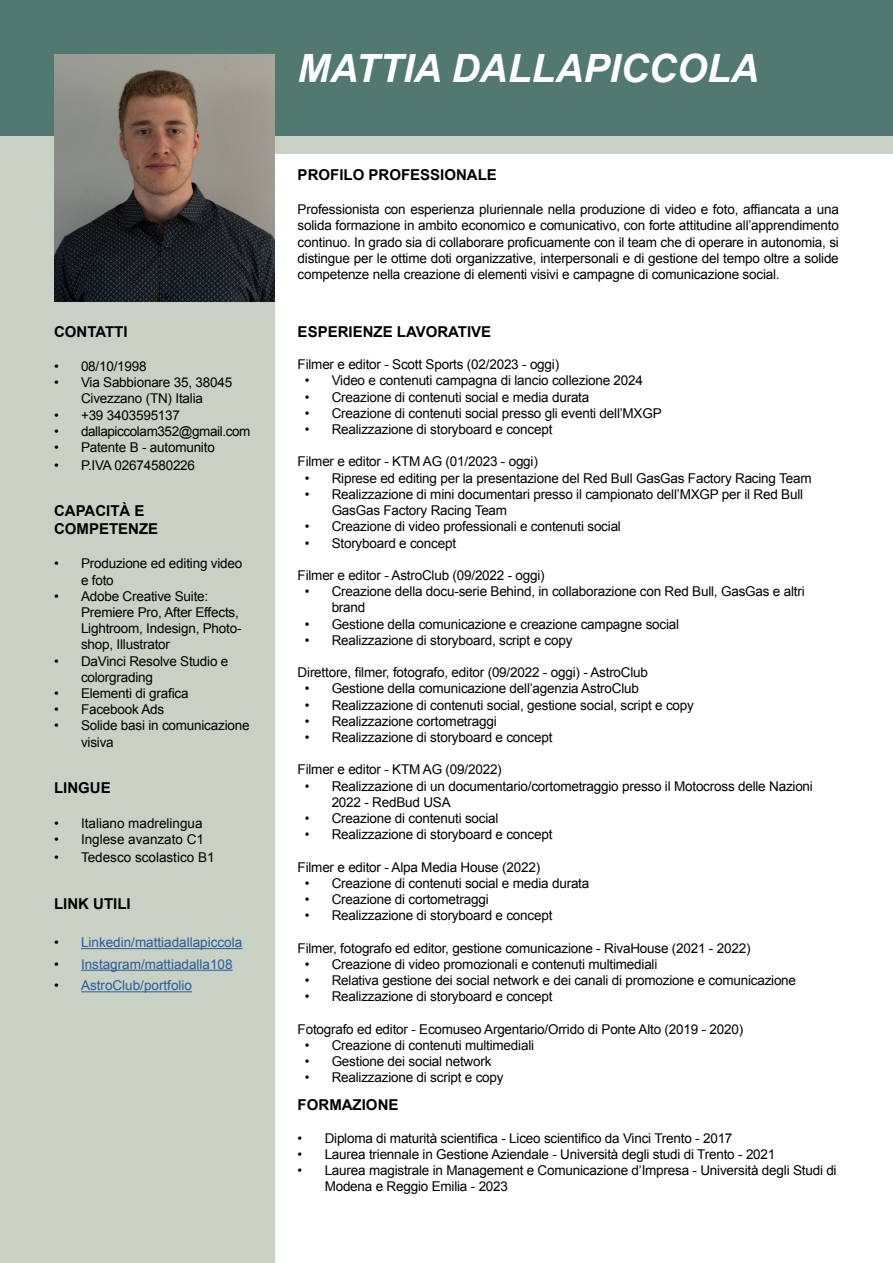
<style>
.page{position:relative;width:893px;height:1263px;background:#fff}
.page>*{position:absolute;margin:0;border:0;box-sizing:border-box;transform-origin:0 0}
.t1{font:italic 700 39px "Arial";color:#fff}
.t2{font:700 15px/18px "Arial";color:#000}
.t3{font:13.5px/16.2px "Arial";letter-spacing:-.015em;color:#000}
.t4{font:13.5px "Arial";color:#275b9b}
.s1{color:#000}
</style>
<div class="page">
<div style="left:0;top:0;width:893px;height:136px;background:#51796f"></div>
<div style="left:0;top:136px;width:893px;height:18px;background:#c9d1c4"></div>
<div style="left:0;top:136px;width:274px;height:1127px;background:#c9d1c4"></div>
<img style="left:54px;top:54px;width:220px;height:248px">
<hr style="left:81px;top:948px;width:161px;height:1px;background:#275b9b">
<hr style="left:81px;top:970px;width:152px;height:1px;background:#275b9b">
<hr style="left:81px;top:991px;width:111px;height:1px;background:#275b9b">
<p class="t2" style="left:54px;top:323px;width:75px">CONTATTI</p>
<p class="t3" style="left:54px;top:358px;width:94px">• 08/10/1998</p>
<p class="t3" style="left:54px;top:375px;width:180px;text-align:center">• Via Sabbionare 35, 38045<br>Civezzano (TN) Italia</p>
<p class="t3" style="left:54px;top:407px;width:128px">• +39 3403595137</p>
<p class="t3" style="left:54px;top:423px;width:198px">• dallapiccolam352@gmail.com</p>
<p class="t3" style="left:54px;top:439px;width:162px">• Patente B - automunito</p>
<p class="t3" style="left:54px;top:457px;width:143px">• P.IVA 02674580226</p>
<p class="t2" style="left:54px;top:502px;width:106px">CAPACITÀ E<br>COMPETENZE</p>
<p class="t3" style="left:81px;top:556px;width:163px;text-indent:-27px">• Produzione ed editing video e foto</p>
<p class="t3" style="left:81px;top:588px;width:162px;text-indent:-27px">• Adobe Creative Suite:<br>Premiere Pro, After Effects,<br>Lightroom, Indesign, Photo&shy;shop, Illustrator</p>
<p class="t3" style="left:81px;top:653px;width:149px;text-indent:-27px">• DaVinci Resolve Studio e colorgrading</p>
<p class="t3" style="left:54px;top:685px;width:136px">• Elementi di grafica</p>
<p class="t3" style="left:54px;top:701px;width:112px">• Facebook Ads</p>
<p class="t3" style="left:81px;top:718px;width:170px;text-indent:-27px">• Solide basi in comunicazione visiva</p>
<p class="t2" style="left:54px;top:780px;width:58px">LINGUE</p>
<p class="t3" style="left:54px;top:815px;width:150px">• Italiano madrelingua</p>
<p class="t3" style="left:54px;top:831px;width:152px">• Inglese avanzato C1</p>
<p class="t3" style="left:54px;top:849px;width:162px">• Tedesco scolastico B1</p>
<p class="t2" style="left:54px;top:896px;width:78px">LINK UTILI</p>
<p class="t4" style="left:54px;top:933px;width:190px"><span class="s1">•</span> Linkedin/mattiadallapiccola</p>
<p class="t4" style="left:54px;top:955px;width:180px"><span class="s1">•</span> Instagram/mattiadalla108</p>
<p class="t4" style="left:54px;top:977px;width:140px"><span class="s1">•</span> AstroClub/portfolio</p>
<h1 class="t1" style="left:298px;top:43px;width:463px">MATTIA DALLAPICCOLA</h1>
<p class="t2" style="left:298px;top:166px;width:201px">PROFILO PROFESSIONALE</p>
<p class="t3" style="left:298px;top:201px;width:543px;text-align:justify">Professionista con esperienza pluriennale nella produzione di video e foto, affiancata a una solida formazione in ambito economico e comunicativo, con forte attitudine all’apprendimento continuo. In grado sia di collaborare proficuamente con il team che di operare in autonomia, si distingue per le ottime doti organizzative, interpersonali e di gestione del tempo oltre a solide competenze nella creazione di elementi visivi e campagne di comunicazione social.</p>
<p class="t2" style="left:298px;top:323px;width:195px">ESPERIENZE LAVORATIVE</p>
<p class="t3" style="left:298px;top:357px;width:263px">Filmer e editor - Scott Sports (02/2023 - oggi)</p>
<p class="t3" style="left:305px;top:373px;width:340px">• Video e contenuti campagna di lancio collezione 2024</p>
<p class="t3" style="left:305px;top:389px;width:286px">• Creazione di contenuti social e media durata</p>
<p class="t3" style="left:305px;top:405px;width:359px">• Creazione di contenuti social presso gli eventi dell’MXGP</p>
<p class="t3" style="left:305px;top:421px;width:249px">• Realizzazione di storyboard e concept</p>
<p class="t3" style="left:298px;top:454px;width:242px">Filmer e editor - KTM AG (01/2023 - oggi)</p>
<p class="t3" style="left:305px;top:470px;width:508px">• Riprese ed editing per la presentazione del Red Bull GasGas Factory Racing Team</p>
<p class="t3" style="left:332px;top:486px;width:473px;text-indent:-27px">• Realizzazione di mini documentari presso il campionato dell’MXGP per il Red Bull<br>GasGas Factory Racing Team</p>
<p class="t3" style="left:305px;top:519px;width:318px">• Creazione di video professionali e contenuti social</p>
<p class="t3" style="left:305px;top:535px;width:153px">• Storyboard e concept</p>
<p class="t3" style="left:298px;top:567px;width:249px">Filmer e editor - AstroClub (09/2022 - oggi)</p>
<p class="t3" style="left:332px;top:583px;width:474px;text-indent:-27px">• Creazione della docu-serie Behind, in collaborazione con Red Bull, GasGas e altri brand</p>
<p class="t3" style="left:305px;top:616px;width:376px">• Gestione della comunicazione e creazione campagne social</p>
<p class="t3" style="left:305px;top:632px;width:269px">• Realizzazione di storyboard, script e copy</p>
<p class="t3" style="left:298px;top:664px;width:352px">Direttore, filmer, fotografo, editor (09/2022 - oggi) - AstroClub</p>
<p class="t3" style="left:305px;top:681px;width:336px">• Gestione della comunicazione dell’agenzia AstroClub</p>
<p class="t3" style="left:305px;top:697px;width:391px">• Realizzazione di contenuti social, gestione social, script e copy</p>
<p class="t3" style="left:305px;top:713px;width:194px">• Realizzazione cortometraggi</p>
<p class="t3" style="left:305px;top:729px;width:249px">• Realizzazione di storyboard e concept</p>
<p class="t3" style="left:298px;top:762px;width:206px">Filmer e editor - KTM AG (09/2022)</p>
<p class="t3" style="left:332px;top:778px;width:483px;text-indent:-27px">• Realizzazione di un documentario/cortometraggio presso il Motocross delle Nazioni<br>2022 - RedBud USA</p>
<p class="t3" style="left:305px;top:810px;width:195px">• Creazione di contenuti social</p>
<p class="t3" style="left:305px;top:826px;width:249px">• Realizzazione di storyboard e concept</p>
<p class="t3" style="left:298px;top:859px;width:244px">Filmer e editor - Alpa Media House (2022)</p>
<p class="t3" style="left:305px;top:875px;width:286px">• Creazione di contenuti social e media durata</p>
<p class="t3" style="left:305px;top:891px;width:185px">• Creazione di cortometraggi</p>
<p class="t3" style="left:305px;top:907px;width:249px">• Realizzazione di storyboard e concept</p>
<p class="t3" style="left:298px;top:940px;width:454px">Filmer, fotografo ed editor, gestione comunicazione - RivaHouse (2021 - 2022)</p>
<p class="t3" style="left:305px;top:956px;width:354px">• Creazione di video promozionali e contenuti multimediali</p>
<p class="t3" style="left:305px;top:972px;width:493px">• Relativa gestione dei social network e dei canali di promozione e comunicazione</p>
<p class="t3" style="left:305px;top:988px;width:249px">• Realizzazione di storyboard e concept</p>
<p class="t3" style="left:298px;top:1021px;width:447px">Fotografo ed editor - Ecomuseo Argentario/Orrido di Ponte Alto (2019 - 2020)</p>
<p class="t3" style="left:305px;top:1037px;width:231px">• Creazione di contenuti multimediali</p>
<p class="t3" style="left:305px;top:1053px;width:188px">• Gestione dei social network</p>
<p class="t3" style="left:305px;top:1069px;width:200px">• Realizzazione di script e copy</p>
<p class="t2" style="left:298px;top:1096px;width:102px">FORMAZIONE</p>
<p class="t3" style="left:298px;top:1130px;width:436px">• Diploma di maturità scientifica - Liceo scientifico da Vinci Trento - 2017</p>
<p class="t3" style="left:298px;top:1146px;width:479px">• Laurea triennale in Gestione Aziendale - Università degli studi di Trento - 2021</p>
<p class="t3" style="left:325px;top:1162px;width:513px;text-indent:-27px">• Laurea magistrale in Management e Comunicazione d’Impresa - Università degli Studi di<br>Modena e Reggio Emilia - 2023</p>
</div>
